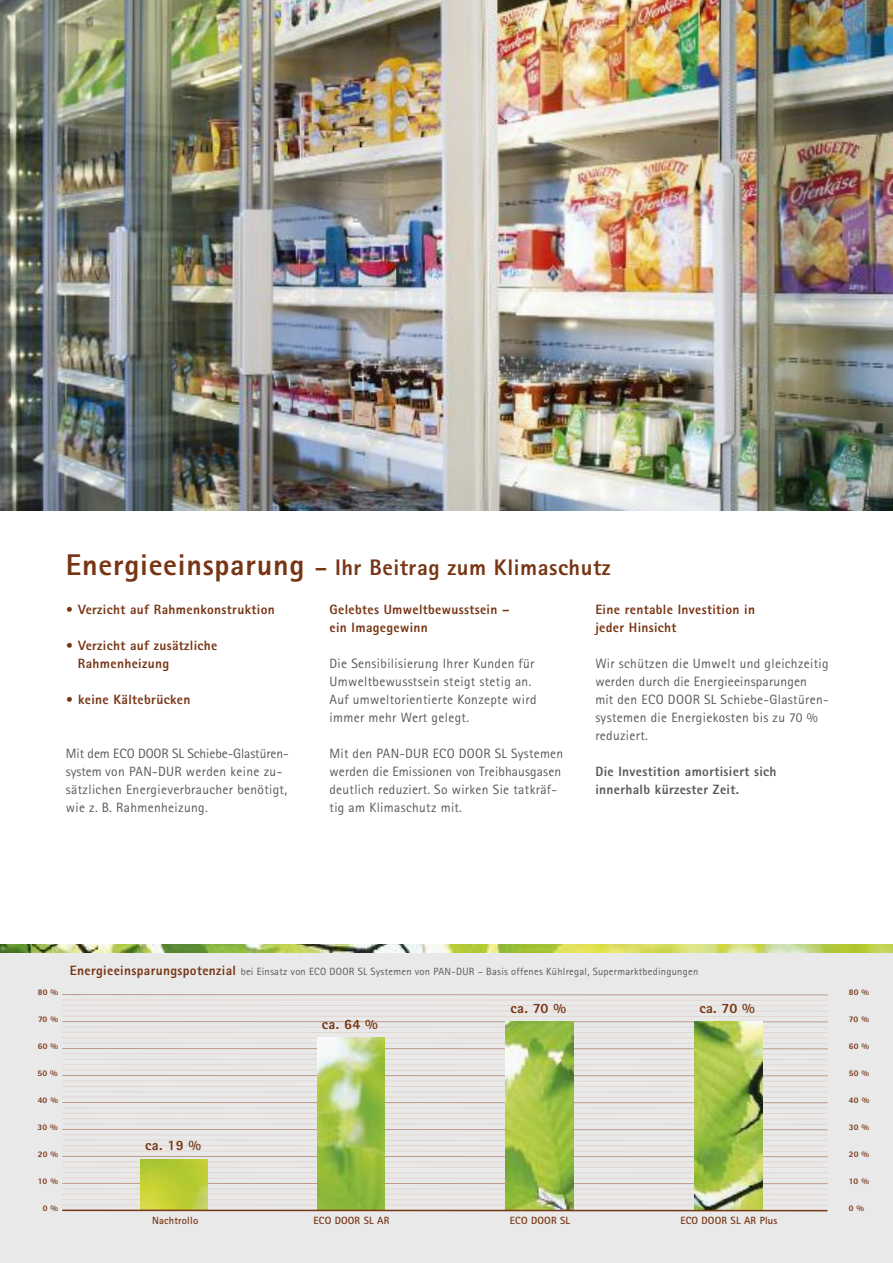
<style>
.page{position:relative;width:893px;height:1263px;background:#fff}
.page>*{position:absolute;margin:0;border:0;box-sizing:border-box;transform-origin:0 0}
.t1{font:800 22.5px "Rotis Sans Serif";letter-spacing:.025em;color:#773514}
.t2{font:800 14.25px "Rotis Sans Serif";letter-spacing:.025em;color:#773514}
.t3{font:13.5px/18px "Rotis Sans Serif";letter-spacing:.025em;color:#58595c}
.t4{font:800 13.5px/18px "Rotis Sans Serif";letter-spacing:.025em;color:#773514}
.t5{font:800 13.5px/18px "Rotis Sans Serif";letter-spacing:.025em;color:#58595c}
.t6{font:10.5px "Rotis Sans Serif";letter-spacing:.025em;color:#58595c}
.t7{font:700 10.5px "Rotis Sans Serif";letter-spacing:.015em;color:#773514}
.t8{font:800 8.55px "Rotis Sans Serif";letter-spacing:.025em;color:#773514}
.s1{font-size:30px}
.s2{font-weight:800;font-size:13.5px;color:#773514}
</style>
<div class="page">
<div style="left:0;top:944px;width:893px;height:319px;background:#e9e9e9"></div>
<img style="left:0;top:944px;width:893px;height:8px">
<img style="left:0;top:0;width:893px;height:510px">
<hr style="left:62px;top:1183px;width:766px;height:1px;background:#bb9a89">
<hr style="left:62px;top:1178px;width:766px;height:1px;background:#e4d6d0">
<hr style="left:62px;top:1172px;width:766px;height:1px;background:#e4d6d0">
<hr style="left:62px;top:1167px;width:766px;height:1px;background:#e4d6d0">
<hr style="left:62px;top:1161px;width:766px;height:1px;background:#e4d6d0">
<hr style="left:62px;top:1205px;width:766px;height:1px;background:#e4d6d0">
<hr style="left:62px;top:1199px;width:766px;height:1px;background:#e4d6d0">
<hr style="left:62px;top:1194px;width:766px;height:1px;background:#e4d6d0">
<hr style="left:62px;top:1188px;width:766px;height:1px;background:#e4d6d0">
<hr style="left:62px;top:1151px;width:766px;height:1px;background:#e4d6d0">
<hr style="left:62px;top:1145px;width:766px;height:1px;background:#e4d6d0">
<hr style="left:62px;top:1140px;width:766px;height:1px;background:#e4d6d0">
<hr style="left:62px;top:1134px;width:766px;height:1px;background:#e4d6d0">
<hr style="left:62px;top:1124px;width:766px;height:1px;background:#e4d6d0">
<hr style="left:62px;top:1118px;width:766px;height:1px;background:#e4d6d0">
<hr style="left:62px;top:1113px;width:766px;height:1px;background:#e4d6d0">
<hr style="left:62px;top:1107px;width:766px;height:1px;background:#e4d6d0">
<hr style="left:62px;top:1097px;width:766px;height:1px;background:#e4d6d0">
<hr style="left:62px;top:1091px;width:766px;height:1px;background:#e4d6d0">
<hr style="left:62px;top:1086px;width:766px;height:1px;background:#e4d6d0">
<hr style="left:62px;top:1081px;width:766px;height:1px;background:#e4d6d0">
<hr style="left:62px;top:1070px;width:766px;height:1px;background:#e4d6d0">
<hr style="left:62px;top:1064px;width:766px;height:1px;background:#e4d6d0">
<hr style="left:62px;top:1059px;width:766px;height:1px;background:#e4d6d0">
<hr style="left:62px;top:1054px;width:766px;height:1px;background:#e4d6d0">
<hr style="left:62px;top:1043px;width:766px;height:1px;background:#e4d6d0">
<hr style="left:62px;top:1037px;width:766px;height:1px;background:#e4d6d0">
<hr style="left:62px;top:1032px;width:766px;height:1px;background:#e4d6d0">
<hr style="left:62px;top:1027px;width:766px;height:1px;background:#e4d6d0">
<hr style="left:62px;top:1016px;width:766px;height:1px;background:#e4d6d0">
<hr style="left:62px;top:1010px;width:766px;height:1px;background:#e4d6d0">
<hr style="left:62px;top:1005px;width:766px;height:1px;background:#e4d6d0">
<hr style="left:62px;top:1000px;width:766px;height:1px;background:#e4d6d0">
<hr style="left:62px;top:1156px;width:766px;height:1px;background:#bb9a89">
<hr style="left:62px;top:1129px;width:766px;height:1px;background:#bb9a89">
<hr style="left:62px;top:1102px;width:766px;height:1px;background:#bb9a89">
<hr style="left:62px;top:1075px;width:766px;height:1px;background:#bb9a89">
<hr style="left:62px;top:1048px;width:766px;height:1px;background:#bb9a89">
<hr style="left:62px;top:1021px;width:766px;height:1px;background:#bb9a89">
<hr style="left:62px;top:994px;width:766px;height:1px;background:#bb9a89">
<img style="left:695px;top:1022px;width:67px;height:187px">
<img style="left:506px;top:1022px;width:67px;height:187px">
<img style="left:317px;top:1038px;width:68px;height:171px">
<img style="left:140px;top:1159px;width:68px;height:50px">
<hr style="left:62px;top:1209px;width:766px;height:2px;background:#773514">
<h1 class="t1" style="left:66px;top:554px;width:546px"><span class="s1">Energieeinsparung</span> – Ihr Beitrag zum Klimaschutz</h1>
<p class="t4" style="left:330px;top:600px;width:182px">Gelebtes Umweltbewusstsein – ein Imagegewinn</p>
<p class="t3" style="left:330px;top:654px;width:208px">Die Sensibilisierung Ihrer Kunden für Umweltbewusstsein steigt stetig an.<br>Auf umweltorientierte Konzepte wird immer mehr Wert gelegt.</p>
<p class="t3" style="left:330px;top:744px;width:235px">Mit den PAN-DUR ECO DOOR SL Systemen werden die Emissionen von Treibhausgasen deutlich reduziert. So wirken Sie tatkräf&shy;tig am Klimaschutz mit.</p>
<p class="t4" style="left:66px;top:600px;width:210px">• Verzicht auf Rahmenkonstruktion</p>
<p class="t4" style="left:78px;top:636px;width:141px;text-indent:-12px">• Verzicht auf zusätzliche<br>Rahmenheizung</p>
<p class="t4" style="left:66px;top:690px;width:126px">• keine Kältebrücken</p>
<p class="t4" style="left:595px;top:600px;width:161px">Eine rentable Investition in jeder Hinsicht</p>
<p class="t3" style="left:595px;top:654px;width:235px">Wir schützen die Umwelt und gleichzeitig werden durch die Energieeinsparungen<br>mit den ECO DOOR SL Schiebe-Glastüren&shy;systemen die Energiekosten bis zu 70 % reduziert.</p>
<p class="t5" style="left:595px;top:762px;width:183px">Die Investition amortisiert sich innerhalb kürzester Zeit.</p>
<p class="t3" style="left:66px;top:744px;width:224px">Mit dem ECO DOOR SL Schiebe-Glastüren&shy;system von PAN-DUR werden keine zu&shy;sätzlichen Energieverbraucher benötigt, wie z. B. Rahmenheizung.</p>
<p class="t6" style="left:70px;top:965px;width:630px"><span class="s2">Energieeinsparungspotenzial</span> bei Einsatz von ECO DOOR SL Systemen von PAN-DUR – Basis offenes Kühlregal, Supermarktbedingungen</p>
<p class="t8" style="left:38px;top:987px;width:22px">80 %</p>
<p class="t8" style="left:849px;top:987px;width:22px">80 %</p>
<p class="t2" style="left:511px;top:1000px;width:57px">ca. 70 %</p>
<p class="t2" style="left:699px;top:1000px;width:57px">ca. 70 %</p>
<p class="t8" style="left:38px;top:1014px;width:21px">70 %</p>
<p class="t2" style="left:322px;top:1016px;width:58px">ca. 64 %</p>
<p class="t8" style="left:849px;top:1014px;width:21px">70 %</p>
<p class="t8" style="left:38px;top:1041px;width:22px">60 %</p>
<p class="t8" style="left:849px;top:1041px;width:22px">60 %</p>
<p class="t8" style="left:38px;top:1068px;width:22px">50 %</p>
<p class="t8" style="left:849px;top:1068px;width:22px">50 %</p>
<p class="t8" style="left:38px;top:1095px;width:22px">40 %</p>
<p class="t8" style="left:849px;top:1095px;width:22px">40 %</p>
<p class="t8" style="left:38px;top:1122px;width:22px">30 %</p>
<p class="t8" style="left:849px;top:1122px;width:22px">30 %</p>
<p class="t8" style="left:38px;top:1149px;width:22px">20 %</p>
<p class="t2" style="left:145px;top:1136px;width:58px">ca. 19 %</p>
<p class="t8" style="left:849px;top:1149px;width:22px">20 %</p>
<p class="t8" style="left:38px;top:1176px;width:21px">10 %</p>
<p class="t8" style="left:849px;top:1176px;width:21px">10 %</p>
<p class="t8" style="left:43px;top:1203px;width:17px">0 %</p>
<p class="t8" style="left:849px;top:1203px;width:17px">0 %</p>
<p class="t7" style="left:152px;top:1214px;width:48px">Nachtrollo</p>
<p class="t7" style="left:313px;top:1214px;width:77px">ECO DOOR SL AR</p>
<p class="t7" style="left:510px;top:1214px;width:62px">ECO DOOR SL</p>
<p class="t7" style="left:680px;top:1214px;width:99px">ECO DOOR SL AR Plus</p>
</div>
